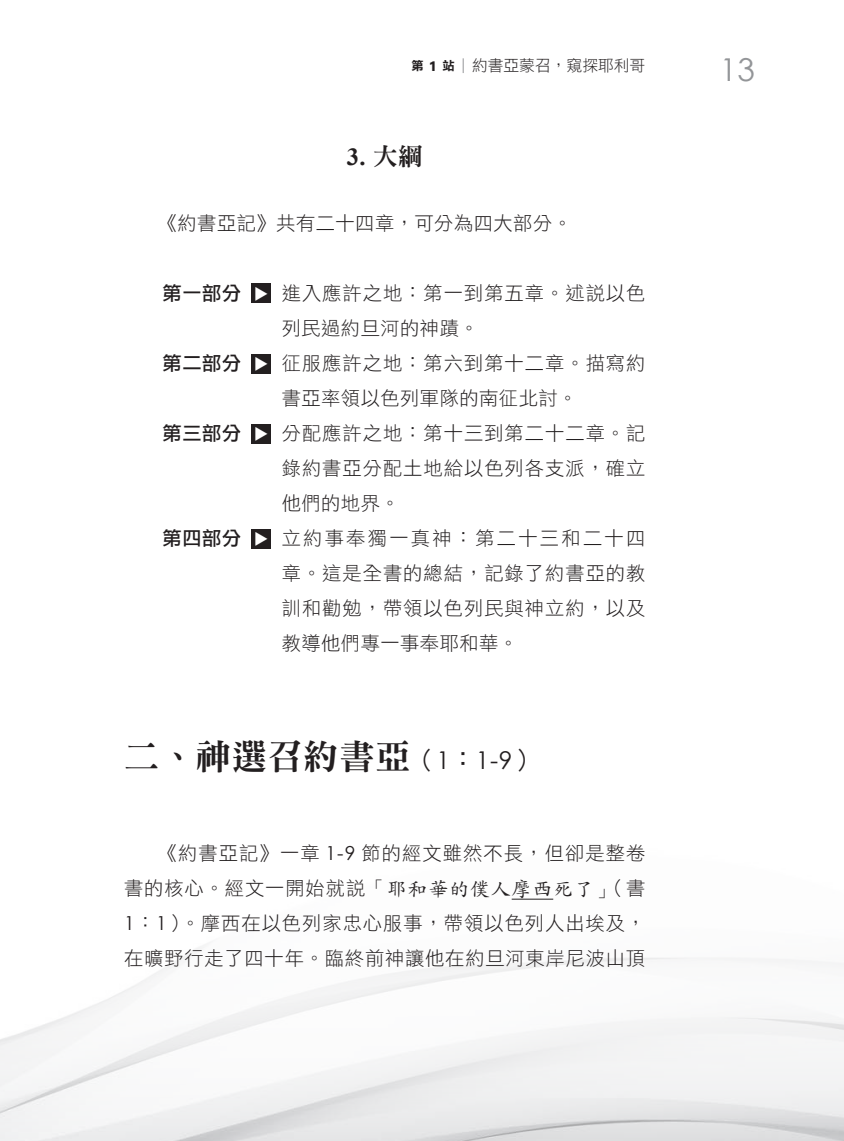
<style>
.page{position:relative;width:844px;height:1141px;background:#fff}
.page>*{position:absolute;margin:0;border:0;box-sizing:border-box;transform-origin:0 0}
.t1{font:35px "DF Ming Std W9";letter-spacing:.025em;color:#231f20}
.t2{font:31.5px "Century Gothic";color:#939598}
.t3{font:700 24.5px "Times New Roman";color:#231f20}
.t4{font:19.25px/35px "DF Hei Std W3";letter-spacing:.05em;color:#231f20;text-align:justify}
.t5{font:19.25px "DF Hei Std W3";letter-spacing:.025em;color:#231f20}
.t6{font:19.25px "DF Li Hei Std W5";letter-spacing:.025em;color:#231f20}
.t7{font:15.75px "DF Hei Std W3";color:#231f20}
.t8{font:15.75px "DF Hei Std W3";color:#fff}
.s1{font-family:"DF Li Hei Std W7";font-size:12.25px}
.s2{font-family:"DF Li Hei Std W7";font-size:14.7px}
.s3{font-family:"DF Li Hei Std W3";font-size:14.7px;color:#939598}
.s4{font-family:"DF Ming Std W9";font-weight:400}
.s5{font-family:"DF Hei Std W5";font-size:24.5px}
.s6{font-family:"Century Gothic";font-size:24.5px}
.s7{font-family:"Century Gothic"}
.s8{font-family:"DF Kai Shu Std W5";font-size:19.78px}
</style>
<div class="page">
<hr style="left:511px;top:899px;width:42px;height:1px;background:#231f20">
<div style="left:252px;top:284px;width:19px;height:19px;background:#231f20"></div>
<div style="left:252px;top:354px;width:19px;height:19px;background:#231f20"></div>
<div style="left:252px;top:424px;width:19px;height:19px;background:#231f20"></div>
<div style="left:252px;top:529px;width:19px;height:19px;background:#231f20"></div>
<p class="t7" style="left:411px;top:57px;width:235px"><span class="s1">第</span> <span class="s2">1</span> <span class="s1">站</span><span class="s3">｜</span>約書亞蒙召，窺探耶利哥</p>
<h2 class="t2" style="left:719px;top:47px;width:36px">13</h2>
<p class="t3" style="left:346px;top:140px;width:77px">3. <span class="s4">大綱</span></p>
<p class="t5" style="left:158px;top:213px;width:415px">《約書亞記》共有二十四章，可分為四大部分。</p>
<p class="t6" style="left:163px;top:283px;width:80px">第一部分</p>
<p class="t8" style="left:270px;top:286px;width:17px;rotate:90deg">▲</p>
<p class="t4" style="left:282px;top:276px;width:365px">進入應許之地：第一到第五章。述說以色列民過約旦河的神蹟。</p>
<p class="t6" style="left:163px;top:353px;width:80px">第二部分</p>
<p class="t8" style="left:270px;top:356px;width:17px;rotate:90deg">▲</p>
<p class="t4" style="left:282px;top:346px;width:365px">征服應許之地：第六到第十二章。描寫約書亞率領以色列軍隊的南征北討。</p>
<p class="t6" style="left:163px;top:423px;width:80px">第三部分</p>
<p class="t8" style="left:270px;top:426px;width:17px;rotate:90deg">▲</p>
<p class="t4" style="left:282px;top:416px;width:365px">分配應許之地：第十三到第二十二章。記錄約書亞分配土地給以色列各支派，確立他們的地界。</p>
<p class="t6" style="left:163px;top:528px;width:80px">第四部分</p>
<p class="t8" style="left:270px;top:531px;width:17px;rotate:90deg">▲</p>
<p class="t4" style="left:282px;top:521px;width:365px">立約事奉獨一真神：第二十三和二十四章。這是全書的總結，記錄了約書亞的教訓和勸勉，帶領以色列民與神立約，以及教導他們專一事奉耶和華。</p>
<h1 class="t1" style="left:124px;top:737px;width:415px">二、神選召約書亞<span class="s5">（</span><span class="s6">1</span><span class="s5">：</span><span class="s6">1-9</span><span class="s5">）</span></h1>
<p class="t4" style="left:124px;top:836px;width:522px;text-indent:34px">《約書亞記》一章 <span class="s7">1-9</span> 節的經文雖然不長，但卻是整卷書的核心。經文一開始就說<span class="s8">「耶和華的僕人摩西死了」</span>（書<span class="s7">1</span>：<span class="s7">1</span>）。摩西在以色列家忠心服事，帶領以色列人出埃及，在曠野行走了四十年。臨終前神讓他在約旦河東岸尼波山頂</p>
</div>
